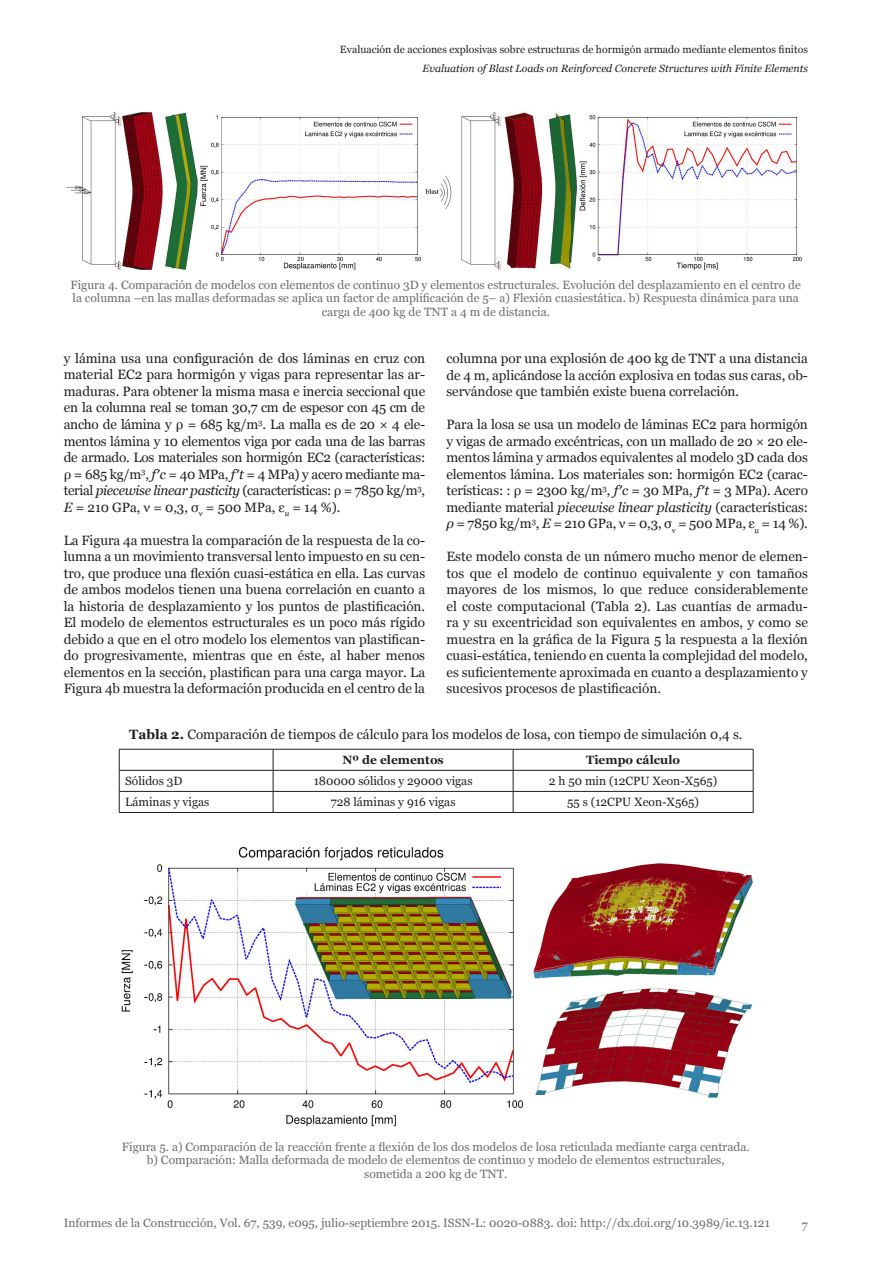
<style>
.page{position:relative;width:893px;height:1263px;background:#fff}
.page>*{position:absolute;margin:0;border:0;box-sizing:border-box;transform-origin:0 0}
.t1{font:13.5px/16.5px "Georgia";letter-spacing:-.005em;color:#231f20;text-align:justify}
.t2{font:12px/13.5px "Georgia";color:#6c6d70;text-align:center}
.t3{font:12px "Georgia";color:#231f20}
.t4{font:700 12px "Georgia";color:#231f20}
.t5{font:10.5px "Georgia";color:#231f20}
.t6{font:italic 10.5px "Georgia";color:#231f20}
.s1{font-style:italic}
.s2{font-weight:700}
</style>
<div class="page">
<img style="left:66px;top:112px;width:736px;height:158px">
<hr style="left:119px;top:749px;width:154px;height:1px;background:#231f20">
<hr style="left:273px;top:749px;width:240px;height:1px;background:#231f20">
<hr style="left:513px;top:749px;width:240px;height:1px;background:#231f20">
<hr style="left:119px;top:770px;width:154px;height:1px;background:#231f20">
<hr style="left:273px;top:770px;width:240px;height:1px;background:#231f20">
<hr style="left:513px;top:770px;width:240px;height:1px;background:#231f20">
<hr style="left:119px;top:791px;width:154px;height:1px;background:#231f20">
<svg style="left:119px;top:749px;width:1px;height:63px"></svg>
<hr style="left:273px;top:791px;width:240px;height:1px;background:#231f20">
<svg style="left:273px;top:749px;width:1px;height:63px"></svg>
<hr style="left:513px;top:791px;width:240px;height:1px;background:#231f20">
<svg style="left:513px;top:749px;width:1px;height:63px"></svg>
<svg style="left:753px;top:749px;width:1px;height:63px"></svg>
<hr style="left:119px;top:812px;width:154px;height:1px;background:#231f20">
<hr style="left:273px;top:812px;width:240px;height:1px;background:#231f20">
<hr style="left:513px;top:812px;width:240px;height:1px;background:#231f20">
<img style="left:121px;top:846px;width:632px;height:281px">
<p class="t5" style="left:340px;top:43px;width:469px">Evaluación de acciones explosivas sobre estructuras de hormigón armado mediante elementos finitos</p>
<p class="t6" style="left:423px;top:63px;width:387px">Evaluation of Blast Loads on Reinforced Concrete Structures with Finite Elements</p>
<p class="t2" style="left:71px;top:278px;width:732px">Figura 4. Comparación de modelos con elementos de continuo 3D y elementos estructurales. Evolución del desplazamiento en el centro de la columna –en las mallas deformadas se aplica un factor de amplificación de 5– a) Flexión cuasiestática. b) Respuesta dinámica para una carga de 400 kg de TNT a 4 m de distancia.</p>
<p class="t1" style="left:64px;top:350px;width:363px">y lámina usa una configuración de dos láminas en cruz con material EC2 para hormigón y vigas para representar las ar&shy;maduras. Para obtener la misma masa e inercia seccional que en la columna real se toman 30,7 cm de espesor con 45 cm de ancho de lámina y ρ = 685 kg/m<sup>3</sup>. La malla es de 20 × 4 ele&shy;mentos lámina y 10 elementos viga por cada una de las barras de armado. Los materiales son hormigón EC2 (características: ρ = 685 kg/m<sup>3</sup>, <span class="s1">f′c</span> = 40 MPa, <span class="s1">f′t</span> = 4 MPa) y acero mediante ma&shy;terial <span class="s1">piecewise linear pasticity</span> (características: ρ = 7850 kg/m<sup>3</sup>, <span class="s1">E</span> = 210 GPa, ν = 0,3, σ<sub>ν</sub> = 500 MPa, ε<sub>u</sub> = 14 %).</p>
<p class="t1" style="left:64px;top:532px;width:363px">La Figura 4a muestra la comparación de la respuesta de la co&shy;lumna a un movimiento transversal lento impuesto en su cen&shy;tro, que produce una flexión cuasi-estática en ella. Las curvas de ambos modelos tienen una buena correlación en cuanto a la historia de desplazamiento y los puntos de plastificación.<br>El modelo de elementos estructurales es un poco más rígido debido a que en el otro modelo los elementos van plastifican&shy;do progresivamente, mientras que en éste, al haber menos elementos en la sección, plastifican para una carga mayor. La Figura 4b muestra la deformación producida en el centro de la</p>
<p class="t1" style="left:446px;top:350px;width:363px">columna por una explosión de 400 kg de TNT a una distancia de 4 m, aplicándose la acción explosiva en todas sus caras, ob&shy;servándose que también existe buena correlación.</p>
<p class="t1" style="left:446px;top:416px;width:363px">Para la losa se usa un modelo de láminas EC2 para hormigón y vigas de armado excéntricas, con un mallado de 20 × 20 ele&shy;mentos lámina y armados equivalentes al modelo 3D cada dos elementos lámina. Los materiales son: hormigón EC2 (carac&shy;terísticas: : ρ = 2300 kg/m<sup>3</sup>, <span class="s1">f′c</span> = 30 MPa, <span class="s1">f′t</span> = 3 MPa). Acero mediante material <span class="s1">piecewise linear plasticity</span> (características: <span class="s1">ρ</span> = 7850 kg/m<sup>3</sup>, <span class="s1">E</span> = 210 GPa, ν = 0,3, σ<sub>ν</sub> = 500 MPa, ε<sub>u</sub> = 14 %).</p>
<p class="t1" style="left:446px;top:548px;width:363px">Este modelo consta de un número mucho menor de elemen&shy;tos que el modelo de continuo equivalente y con tamaños mayores de los mismos, lo que reduce considerablemente el coste computacional (Tabla 2). Las cuantías de armadu&shy;ra y su excentricidad son equivalentes en ambos, y como se muestra en la gráfica de la Figura 5 la respuesta a la flexión cuasi-estática, teniendo en cuenta la complejidad del modelo, es suficientemente aproximada en cuanto a desplazamiento y sucesivos procesos de plastificación.</p>
<p class="t1" style="left:129px;top:726px;width:615px"><span class="s2">Tabla 2.</span> Comparación de tiempos de cálculo para los modelos de losa, con tiempo de simulación 0,4 s.</p>
<p class="t4" style="left:342px;top:753px;width:103px">Nº de elementos</p>
<p class="t4" style="left:586px;top:753px;width:95px">Tiempo cálculo</p>
<p class="t3" style="left:125px;top:774px;width:59px">Sólidos 3D</p>
<p class="t3" style="left:314px;top:774px;width:160px">180000 sólidos y 29000 vigas</p>
<p class="t3" style="left:549px;top:774px;width:170px">2 h 50 min (12CPU Xeon-X565)</p>
<p class="t3" style="left:125px;top:795px;width:86px">Láminas y vigas</p>
<p class="t3" style="left:331px;top:795px;width:126px">728 láminas y 916 vigas</p>
<p class="t3" style="left:567px;top:795px;width:133px">55 s (12CPU Xeon-X565)</p>
<p class="t2" style="left:122px;top:1140px;width:629px">Figura 5. a) Comparación de la reacción frente a flexión de los dos modelos de losa reticulada mediante carga centrada. b) Comparación: Malla deformada de modelo de elementos de continuo y modelo de elementos estructurales, sometida a 200 kg de TNT.</p>
<p class="t2" style="left:64px;top:1216px;width:707px">Informes de la Construcción, Vol. 67, 539, e095, julio-septiembre 2015. ISSN-L: 0020-0883. doi: http://dx.doi.org/10.3989/ic.13.121</p>
<p class="t2" style="left:802px;top:1218px;width:8px">7</p>
</div>
